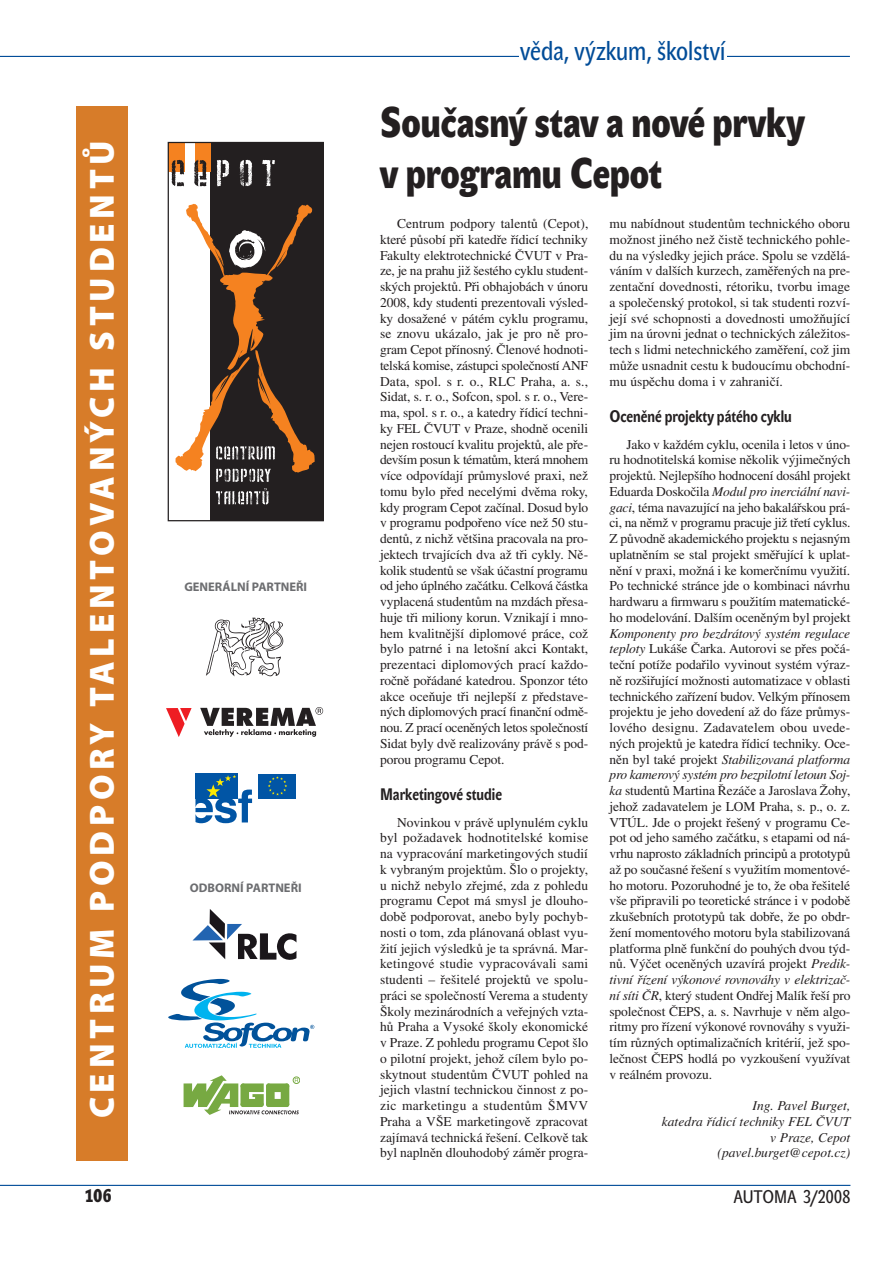
<style>
.page{position:relative;width:893px;height:1263px;background:#fff}
.page>*{position:absolute;margin:0;border:0;box-sizing:border-box;transform-origin:0 0}
.t1{font:42px/50.4px "John Sans Cond Black CE";color:#231f20}
.t2{font:900 35.1px "Myriad Pro";letter-spacing:.135em;color:#fff}
.t3{font:27px "John Sans Cond Tx NCE";color:#014c98}
.t4{font:18px "John Sans Cond Tx NCE";letter-spacing:.01em;color:#231f20}
.t5{font:18px "John Sans Cond Black SCCE";color:#231f20}
.t6{font:700 16.5px "John Sans Cond Tx NCE";color:#231f20}
.t7{font:13.5px/15.8px "Times CE";letter-spacing:-.01em;color:#231f20;text-align:justify}
.t8{font:italic 13.5px/15.8px "Times CE";color:#231f20;text-align:right}
.t9{font:700 12.6px "Myriad Pro";color:#6c6d70}
.s1{font-style:italic}
</style>
<div class="page">
<hr style="left:0;top:1185px;width:850px;height:1px;background:#014c98">
<hr style="left:0;top:56px;width:850px;height:1px;background:#014c98">
<div style="left:519px;top:40px;width:207px;height:24px;background:#fff"></div>
<div style="left:77px;top:106px;width:51px;height:1055px;background:#d77c29"></div>
<svg style="left:168px;top:979px;width:146px;height:69px"></svg>
<svg style="left:192px;top:909px;width:104px;height:51px"></svg>
<svg style="left:206px;top:618px;width:77px;height:58px"></svg>
<div style="left:195px;top:773px;width:43px;height:26px;background:#0155a5"></div>
<svg style="left:195px;top:775px;width:57px;height:48px"></svg>
<div style="left:259px;top:773px;width:37px;height:25px;background:#0155a5"></div>
<svg style="left:268px;top:776px;width:19px;height:19px"></svg>
<svg style="left:200px;top:707px;width:123px;height:30px"></svg>
<svg style="left:166px;top:708px;width:26px;height:29px"></svg>
<div style="left:293px;top:1077px;width:7px;height:7px;border:1px solid #77a942;border-radius:50%"></div>
<svg style="left:184px;top:1075px;width:115px;height:40px"></svg>
<div style="left:211px;top:142px;width:112px;height:379px;background:#231f20"></div>
<div style="left:168px;top:142px;width:17px;height:29px;background:#f58220"></div>
<div style="left:195px;top:142px;width:15px;height:29px;background:#f58220"></div>
<svg style="left:172px;top:160px;width:12px;height:26px"></svg>
<svg style="left:194px;top:160px;width:13px;height:26px"></svg>
<svg style="left:217px;top:160px;width:12px;height:26px"></svg>
<svg style="left:240px;top:160px;width:12px;height:26px"></svg>
<svg style="left:262px;top:160px;width:13px;height:26px"></svg>
<svg style="left:176px;top:204px;width:139px;height:278px"></svg>
<svg style="left:216px;top:488px;width:53px;height:16px"></svg>
<div style="left:168px;top:142px;width:156px;height:379px;border:1px solid #231f20"></div>
<h2 class="t2" style="left:78px;top:1118px;width:980px;rotate:-90deg">CENTRUM PODPORY TALENTOVANÝCH STUDENTŮ</h2>
<p class="t9" style="left:184px;top:578px;width:124px">GENERÁLNÍ PARTNEŘI</p>
<p class="t9" style="left:190px;top:879px;width:113px">ODBORNÍ PARTNEŘI</p>
<h3 class="t3" style="left:520px;top:35px;width:207px">věda, výzkum, školství</h3>
<h1 class="t1" style="left:380px;top:98px;width:426px">Současný stav a nové prvky v programu Cepot</h1>
<p class="t7" style="left:380px;top:215px;width:210px;text-indent:17px">Centrum podpory talentů (Cepot), které působí při katedře řídicí techniky Fakulty elektrotechnické ČVUT v Pra&shy;ze, je na prahu již šestého cyklu student&shy;ských projektů. Při obhajobách v únoru 2008, kdy studenti prezentovali výsled&shy;ky dosažené v pátém cyklu programu, se znovu ukázalo, jak je pro ně pro&shy;gram Cepot přínosný. Členové hodnoti&shy;telská komise, zástupci společností ANF Data, spol. s r. o., RLC Praha, a. s., Sidat, s. r. o., Sofcon, spol. s r. o., Vere&shy;ma, spol. s r. o., a katedry řídicí techni&shy;ky FEL ČVUT v Praze, shodně ocenili nejen rostoucí kvalitu projektů, ale pře&shy;devším posun k tématům, která mnohem více odpovídají průmyslové praxi, než tomu bylo před necelými dvěma roky, kdy program Cepot začínal. Dosud bylo v programu podpořeno více než 50 stu&shy;dentů, z nichž většina pracovala na pro&shy;jektech trvajících dva až tři cykly. Ně&shy;kolik studentů se však účastní programu od jeho úplného začátku. Celková částka vyplacená studentům na mzdách přesa&shy;huje tři miliony korun. Vznikají i mno&shy;hem kvalitnější diplomové práce, což bylo patrné i na letošní akci Kontakt, prezentaci diplomových prací každo&shy;ročně pořádané katedrou. Sponzor této akce oceňuje tři nejlepší z představe&shy;ných diplomových prací finanční odmě&shy;nou. Z prací oceněných letos společností Sidat byly dvě realizovány právě s pod&shy;porou programu Cepot.</p>
<p class="t6" style="left:380px;top:785px;width:123px">Marketingové studie</p>
<p class="t7" style="left:380px;top:814px;width:210px;text-indent:17px">Novinkou v právě uplynulém cyk-lu byl požadavek hodnotitelské komise na vypracování marketingových studií k vybraným projektům. Šlo o projekty, u nichž nebylo zřejmé, zda z pohledu programu Cepot má smysl je dlouho&shy;době podporovat, anebo byly pochyb&shy;nosti o tom, zda plánovaná oblast vyu&shy;žití jejich výsledků je ta správná. Mar&shy;ketingové studie vypracovávali sami studenti – řešitelé projektů ve spolu&shy;práci se společností Verema a studenty š koly mezinárodních a veřejných vzta&shy;hů Praha a Vysoké školy ekonomické v Praze. Z pohledu programu Cepot šlo o pilotní projekt, jehož cílem bylo po&shy;skytnout studentům ČVUT pohled na jejich vlastní technickou činnost z po&shy;zic marketingu a studentům ŠMVV Praha a VŠE marketingově zpracovat zajímavá technická řešení. Celkově tak byl naplněn dlouhodobý záměr progra-</p>
<p class="t7" style="left:609px;top:215px;width:242px">mu nabídnout studentům technického oboru možnost jiného než čistě technického pohle&shy;du na výsledky jejich práce. Spolu se vzdělá&shy;váním v dalších kurzech, zaměřených na pre&shy;zentační dovednosti, rétoriku, tvorbu image a společenský protokol, si tak studenti rozví&shy;její své schopnosti a dovednosti umožňující jim na úrovni jednat o technických záležitos&shy;tech s lidmi netechnického zaměření, což jim může usnadnit cestu k budoucímu obchodní&shy;mu úspěchu doma i v zahraničí.</p>
<p class="t6" style="left:609px;top:407px;width:184px">Oceněné projekty pátého cyklu</p>
<p class="t7" style="left:609px;top:436px;width:243px;text-indent:17px">Jako v každém cyklu, ocenila i letos v úno&shy;ru hodnotitelská komise několik výjimečných projektů. Nejlepšího hodnocení dosáhl projekt Eduarda Doskočila <span class="s1">Modul pro inerciální navi&shy;gaci</span>, téma navazující na jeho bakalářskou prá&shy;ci, na němž v programu pracuje již třetí cyklus.<br>Z původně akademického projektu s nejasným uplatněním se stal projekt směřující k uplat&shy;nění v praxi, možná i ke komerčnímu využití.<br>Po technické stránce jde o kombinaci návrhu hardwaru a firmwaru s použitím matematické&shy;ho modelování. Dalším oceněným byl projekt</p>
<p class="t7" style="left:609px;top:625px;width:242px"><span class="s1">Komponenty pro bezdrátový systém regulace teploty</span> Lukáše Čarka. Autorovi se přes počá&shy;teční potíže podařilo vyvinout systém výraz&shy;ně rozšiřující možnosti automatizace v oblasti technického zařízení budov. Velkým přínosem projektu je jeho dovedení až do fáze průmys&shy;lového designu. Zadavatelem obou uvede&shy;ných projektů je katedra řídicí techniky. Oce&shy;něn byl také projekt <span class="s1">Stabilizovaná platforma pro kamerový systém pro bezpilotní letoun Soj&shy;ka</span> studentů Martina Řezáče a Jaroslava Žohy, jehož zadavatelem je LOM Praha, s. p., o. z.<br>VTÚL. Jde o projekt řešený v programu Ce&shy;pot od jeho samého začátku, s etapami od ná&shy;vrhu naprosto základních principů a prototypů až po současné řešení s využitím momentové&shy;ho motoru. Pozoruhodné je to, že oba řešitelé vše připravili po teoretické stránce i v podobě zkušebních prototypů tak dobře, že po obdr&shy;žení momentového motoru byla stabilizovaná platforma plně funkční do pouhých dvou týd&shy;nů. Výčet oceněných uzavírá projekt <span class="s1">Predik&shy;tivní řízení výkonové rovnováhy v elektrizač&shy;ní síti ČR</span>, který student Ondřej Malík řeší pro společnost ČEPS, a. s. Navrhuje v něm algo&shy;ritmy pro řízení výkonové rovnováhy s využi&shy;tím různých optimalizačních kritérií, jež spo&shy;lečnost ČEPS hodlá po vyzkoušení využívat v reálném provozu.</p>
<p class="t8" style="left:662px;top:1097px;width:190px">Ing. Pavel Burget,<br>katedra řídicí techniky FEL ČVUT v Praze, Cepot (pavel.burget@cepot.cz)</p>
<h3 class="t5" style="left:85px;top:1185px;width:27px">106</h3>
<h3 class="t4" style="left:734px;top:1186px;width:118px">AUTOMA 3/2008</h3>
</div>
